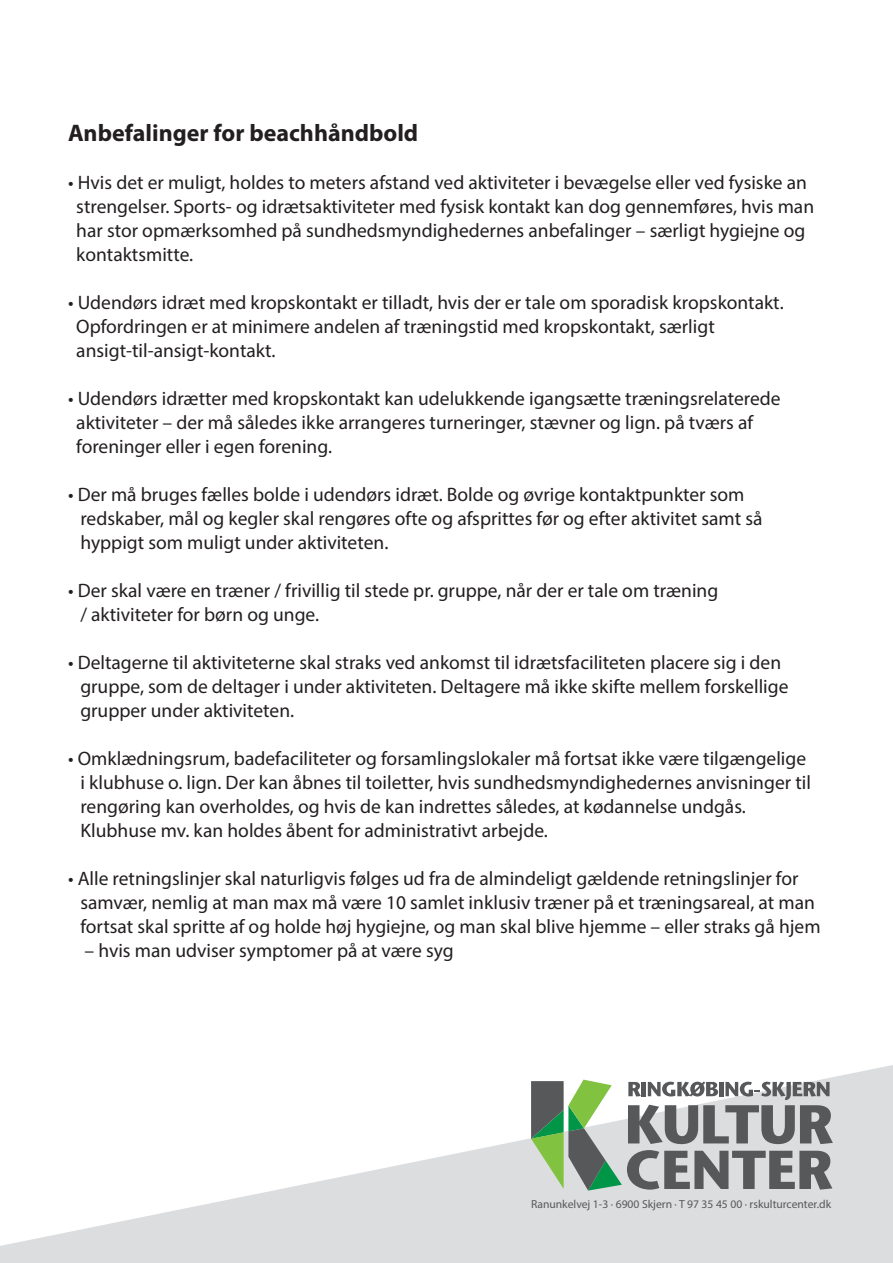
<style>
.page{position:relative;width:893px;height:1263px;background:#fff}
.page>*{position:absolute;margin:0;border:0;box-sizing:border-box;transform-origin:0 0}
.t1{font:700 24px "Myriad Pro";color:#231f20}
.t2{font:19.5px/24px "Myriad Pro";color:#231f20}
.t3{font:11.55px "Myriad Pro";color:#57585a}
</style>
<div class="page">
<svg style="left:0;top:1065px;width:893px;height:198px"></svg>
<svg style="left:531px;top:1079px;width:302px;height:111px;background:#9da69d"></svg>
<p class="t1" style="left:68px;top:117px;width:352px">Anbefalinger for beachhåndbold</p>
<p class="t2" style="left:76px;top:170px;width:739px;text-indent:-8px">• Hvis det er muligt, holdes to meters afstand ved aktiviteter i bevægelse eller ved fysiske an strengelser. Sports- og idrætsaktiviteter med fysisk kontakt kan dog gennemføres, hvis man har stor opmærksomhed på sundhedsmyndighedernes anbefalinger – særligt hygiejne og kontaktsmitte.</p>
<p class="t2" style="left:76px;top:290px;width:709px;text-indent:-8px">• Udendørs idræt med kropskontakt er tilladt, hvis der er tale om sporadisk kropskontakt.<br>Opfordringen er at minimere andelen af træningstid med kropskontakt, særligt ansigt-til-ansigt-kontakt.</p>
<p class="t2" style="left:76px;top:386px;width:706px;text-indent:-8px">• Udendørs idrætter med kropskontakt kan udelukkende igangsætte træningsrelaterede aktiviteter – der må således ikke arrangeres turneringer, stævner og lign. på tværs af foreninger eller i egen forening.</p>
<p class="t2" style="left:80px;top:482px;width:683px;text-indent:-12px">• Der må bruges fælles bolde i udendørs idræt. Bolde og øvrige kontaktpunkter som redskaber, mål og kegler skal rengøres ofte og afsprittes før og efter aktivitet samt så hyppigt som muligt under aktiviteten.</p>
<p class="t2" style="left:80px;top:578px;width:639px;text-indent:-12px">• Der skal være en træner / frivillig til stede pr. gruppe, når der er tale om træning / aktiviteter for børn og unge.</p>
<p class="t2" style="left:80px;top:650px;width:710px;text-indent:-12px">• Deltagerne til aktiviteterne skal straks ved ankomst til idrætsfaciliteten placere sig i den gruppe, som de deltager i under aktiviteten. Deltagere må ikke skifte mellem forskellige grupper under aktiviteten.</p>
<p class="t2" style="left:80px;top:746px;width:732px;text-indent:-12px">• Omklædningsrum, badefaciliteter og forsamlingslokaler må fortsat ikke være tilgængelige i klubhuse o. lign. Der kan åbnes til toiletter, hvis sundhedsmyndighedernes anvisninger til rengøring kan overholdes, og hvis de kan indrettes således, at kødannelse undgås.<br>Klubhuse mv. kan holdes åbent for administrativt arbejde.</p>
<p class="t2" style="left:80px;top:866px;width:742px;text-indent:-12px">• Alle retningslinjer skal naturligvis følges ud fra de almindeligt gældende retningslinjer for samvær, nemlig at man max må være 10 samlet inklusiv træner på et træningsareal, at man fortsat skal spritte af og holde høj hygiejne, og man skal blive hjemme – eller straks gå hjem</p>
<p class="t2" style="left:85px;top:938px;width:371px">– hvis man udviser symptomer på at være syg</p>
<p class="t3" style="left:531px;top:1196px;width:302px">Ranunkelvej 1-3 · 6900 Skjern · T 97 35 45 00 · rskulturcenter.dk</p>
</div>
